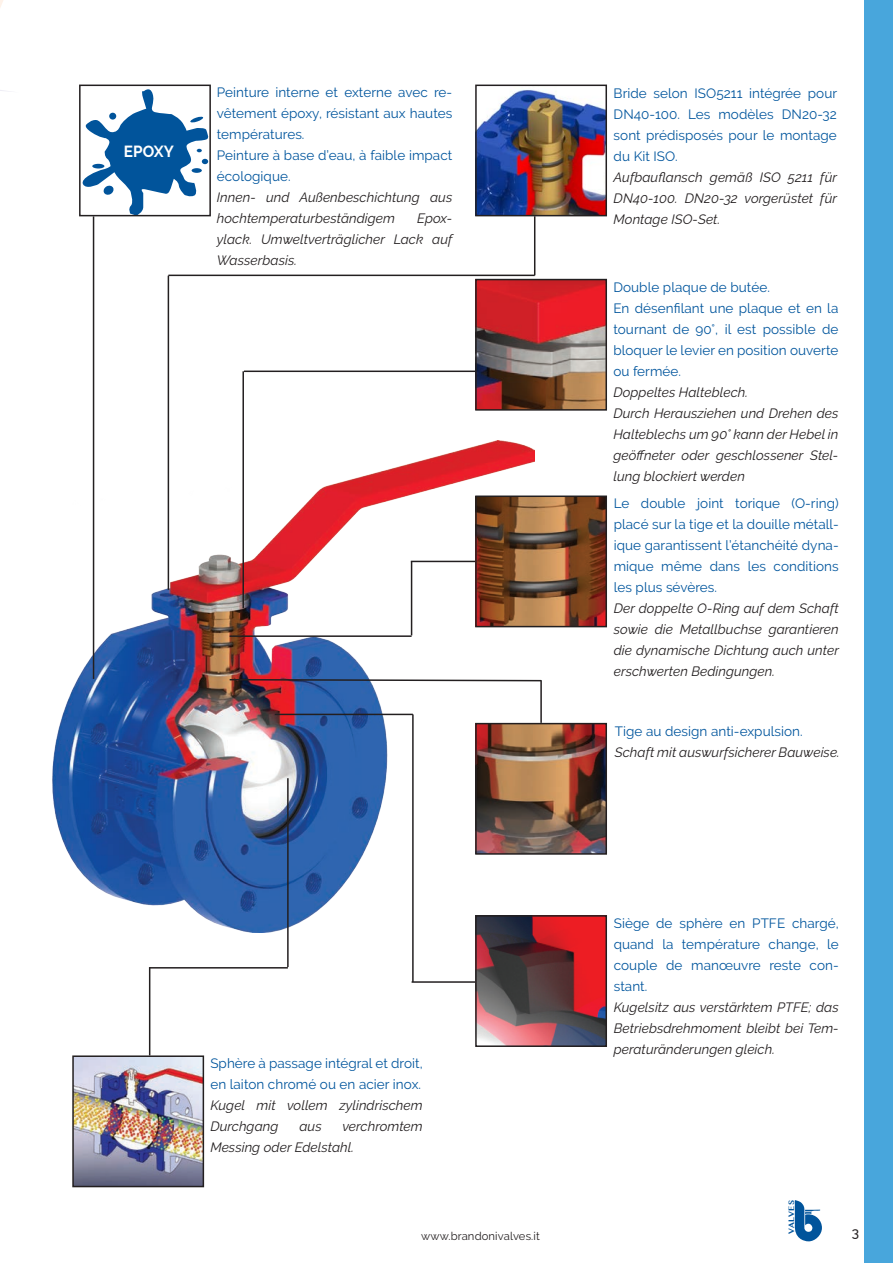
<style>
.page{position:relative;width:893px;height:1263px;background:#fff}
.page>*{position:absolute;margin:0;border:0;box-sizing:border-box;transform-origin:0 0}
.t1{font:700 16.05px "Raleway";color:#fff;scale:.96 1}
.t2{font:13.5px/21px "Raleway";letter-spacing:.005em;color:#01559d;text-align:justify}
.t3{font:italic 13.5px/21px "Raleway";letter-spacing:.005em;color:#231f20;text-align:justify}
.t4{font:500 13.5px "Raleway";color:#231f20}
.t5{font:11.25px "Raleway";letter-spacing:.01em;color:#231f20}
.t6{font:700 7.8px "Lao MN";color:#01549b}
</style>
<div class="page">
<svg style="left:794px;top:1200px;width:28px;height:41px"></svg>
<div style="left:864px;top:0;width:29px;height:1263px;background:#48a6dc"></div>
<svg style="left:0;top:0;width:10px;height:92px"></svg>
<img style="left:478px;top:89px;width:126px;height:124px">
<div style="left:475px;top:85px;width:132px;height:131px;border:2px solid #231f20"></div>
<img style="left:478px;top:282px;width:126px;height:126px">
<div style="left:475px;top:279px;width:132px;height:132px;border:2px solid #231f20"></div>
<img style="left:535px;top:498px;width:69px;height:126px">
<div style="left:475px;top:495px;width:132px;height:132px;border:2px solid #231f20"></div>
<img style="left:535px;top:726px;width:69px;height:126px">
<div style="left:475px;top:723px;width:132px;height:132px;border:2px solid #231f20"></div>
<img style="left:478px;top:918px;width:126px;height:126px">
<div style="left:475px;top:915px;width:132px;height:132px;border:2px solid #231f20"></div>
<img style="left:52px;top:440px;width:483px;height:492px">
<svg style="left:82px;top:89px;width:126px;height:124px"></svg>
<div style="left:79px;top:85px;width:132px;height:131px;border:2px solid #231f20"></div>
<img style="left:75px;top:1058px;width:126px;height:126px">
<div style="left:72px;top:1055px;width:132px;height:132px;border:2px solid #231f20"></div>
<hr style="left:150px;top:967px;width:138px;height:1px;background:#231f20">
<hr style="left:149px;top:967px;width:1px;height:88px;background:#231f20">
<hr style="left:287px;top:778px;width:2px;height:189px;background:#231f20">
<hr style="left:275px;top:714px;width:138px;height:1px;background:#231f20">
<hr style="left:412px;top:714px;width:2px;height:268px;background:#231f20">
<hr style="left:412px;top:981px;width:63px;height:2px;background:#231f20">
<svg style="left:228px;top:678px;width:313px;height:4px"></svg>
<hr style="left:540px;top:680px;width:2px;height:43px;background:#231f20">
<hr style="left:230px;top:635px;width:182px;height:2px;background:#231f20">
<hr style="left:411px;top:561px;width:1px;height:74px;background:#231f20">
<hr style="left:411px;top:561px;width:64px;height:1px;background:#231f20">
<hr style="left:242px;top:371px;width:2px;height:237px;background:#231f20">
<hr style="left:244px;top:371px;width:231px;height:1px;background:#231f20">
<hr style="left:534px;top:216px;width:1px;height:59px;background:#231f20">
<hr style="left:168px;top:275px;width:367px;height:1px;background:#231f20">
<hr style="left:168px;top:276px;width:1px;height:314px;background:#231f20">
<hr style="left:93px;top:216px;width:1px;height:463px;background:#231f20">
<p class="t1" style="left:124px;top:142px;width:53px">EPOXY</p>
<p class="t2" style="left:217px;top:82px;width:237px">Peinture interne et externe avec re&shy;vêtement époxy, résistant aux hautes températures.</p>
<p class="t2" style="left:217px;top:145px;width:237px">Peinture à base d’eau, à faible impact écologique.</p>
<p class="t3" style="left:217px;top:187px;width:237px">Innen- und Außenbeschichtung aus hochtemperaturbeständigem</p>
<p class="t3" style="left:217px;top:208px;width:237px;text-indent:200px">Epox&shy;ylack. Umweltverträglicher Lack auf Wasserbasis.</p>
<p class="t2" style="left:614px;top:83px;width:225px">Bride selon ISO5211 intégrée pour DN40-100. Les modèles DN20-32 sont prédisposés pour le montage du Kit ISO.</p>
<p class="t3" style="left:614px;top:167px;width:225px">Aufbauflansch gemäß ISO 5211 für DN40-100. DN20-32 vorgerüstet für Montage ISO-Set.</p>
<p class="t2" style="left:613px;top:276px;width:158px">Double plaque de butée.</p>
<p class="t2" style="left:613px;top:297px;width:227px">En désenfilant une plaque et en la tournant de 90°, il est possible de bloquer le levier en position ouverte ou fermée.</p>
<p class="t3" style="left:613px;top:381px;width:136px">Doppeltes Halteblech.</p>
<p class="t3" style="left:613px;top:402px;width:227px">Durch Herausziehen und Drehen des Halteblechs um 90° kann der Hebel in geöffneter oder geschlossener Stel&shy;lung blockiert werden</p>
<p class="t2" style="left:614px;top:493px;width:227px">Le double joint torique (O-ring) placé sur la tige et la douille métall&shy;ique garantissent l’étanchéité dyna&shy;mique même dans les conditions les plus sévères.</p>
<p class="t3" style="left:614px;top:598px;width:227px">Der doppelte O-Ring auf dem Schaft sowie die Metallbuchse garantieren die dynamische Dichtung auch unter erschwerten Bedingungen.</p>
<p class="t2" style="left:615px;top:720px;width:189px">Tige au design anti-expulsion.</p>
<p class="t3" style="left:615px;top:741px;width:227px">Schaft mit auswurfsicherer Bauweise.</p>
<p class="t2" style="left:210px;top:1053px;width:214px">Sphère à passage intégral et droit, en laiton chromé ou en acier inox.</p>
<p class="t3" style="left:210px;top:1095px;width:214px">Kugel mit vollem zylindrischem<br>Durchgang</p>
<p class="t3" style="left:210px;top:1116px;width:214px;text-indent:132px">verchromtem<br>Messing oder Edelstahl.</p>
<p class="t3" style="left:299px;top:1116px;width:24px">aus</p>
<p class="t2" style="left:614px;top:913px;width:227px">Siège de sphère en PTFE chargé, quand la température change, le couple de manœuvre reste con&shy;stant.</p>
<p class="t3" style="left:614px;top:997px;width:227px">Kugelsitz aus verstärktem PTFE; das Betriebsdrehmoment bleibt bei Tem&shy;peraturänderungen gleich.</p>
<p class="t6" style="left:786px;top:1233px;width:35px;rotate:-90deg">VALVES</p>
<p class="t5" style="left:421px;top:1229px;width:120px">www.brandonivalves.it</p>
<p class="t4" style="left:852px;top:1225px;width:9px">3</p>
</div>
